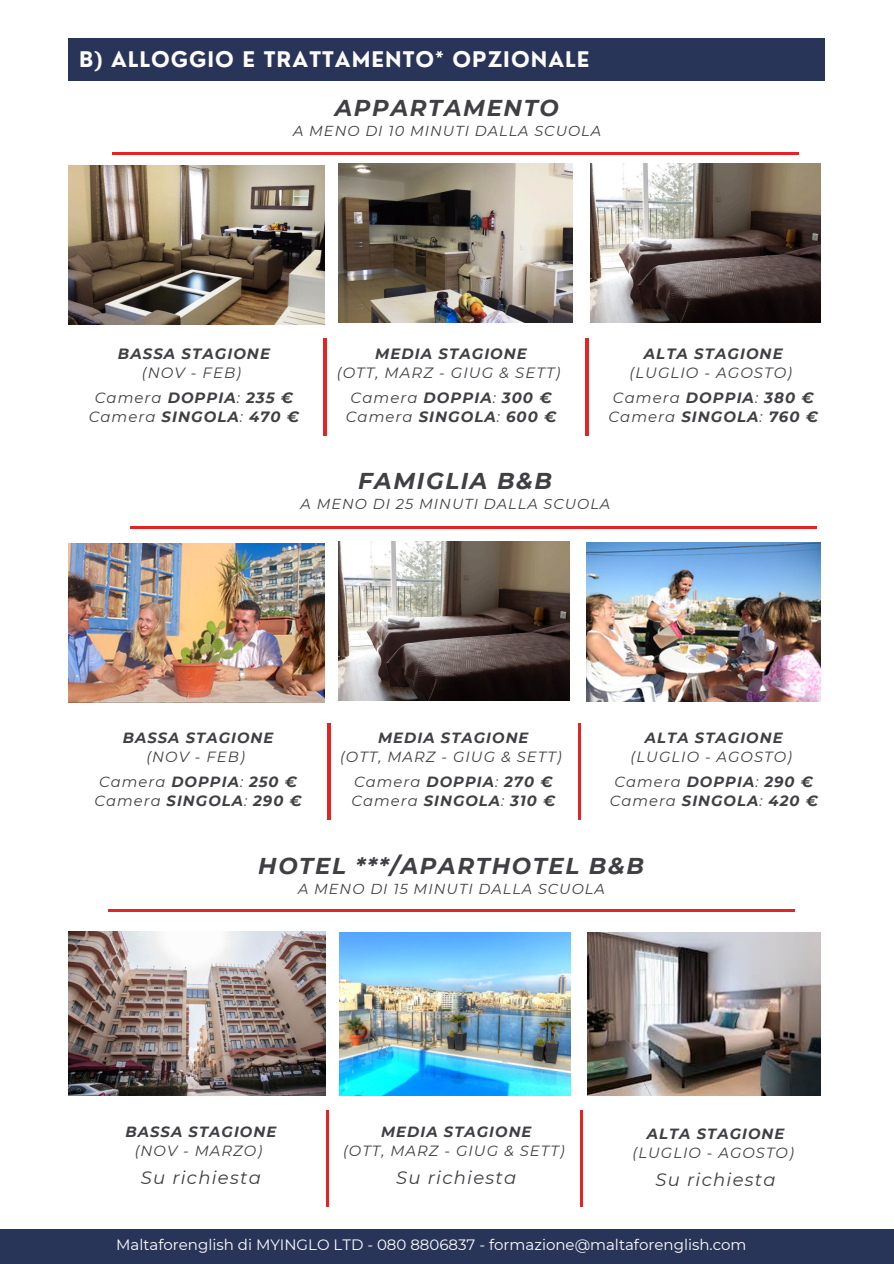
<style>
.page{position:relative;width:894px;height:1264px;background:#fff}
.page>*{position:absolute;margin:0;border:0;box-sizing:border-box;transform-origin:0 0}
.t1{font:italic 700 22.95px "Montserrat";letter-spacing:.07em;color:#403f44}
.t2{font:700 21px "Nourd";letter-spacing:.05em;color:#fcfbfa}
.t3{font:italic 18px "Montserrat";letter-spacing:.07em;color:#403f44}
.t4{font:15px "Montserrat";color:#fff}
.t5{font:italic 700 14.85px/19.2px "Montserrat";letter-spacing:.07em;color:#403f44;text-align:center}
.t6{font:italic 14.85px/19.2px "Montserrat";letter-spacing:.07em;color:#403f44;text-align:center}
.t7{font:italic 700 14.7px/18.9px "Montserrat";letter-spacing:.07em;color:#403f44;text-align:center}
.t8{font:italic 14.7px/18.9px "Montserrat";letter-spacing:.07em;color:#403f44;text-align:center}
.t9{font:italic 14.4px "Montserrat";letter-spacing:.07em;color:#403f44}
.s1{font-weight:400}
.s2{font-weight:700}
</style>
<div class="page">
<div style="left:68px;top:38px;width:757px;height:43px;background:#293459"></div>
<hr style="left:112px;top:153px;width:686px;height:2px;background:#e62324">
<hr style="left:324px;top:339px;width:2px;height:97px;background:#e62324">
<hr style="left:585px;top:339px;width:3px;height:97px;background:#e62324">
<hr style="left:327px;top:723px;width:3px;height:97px;background:#e62324">
<hr style="left:578px;top:723px;width:2px;height:97px;background:#e62324">
<hr style="left:326px;top:1109px;width:2px;height:97px;background:#e62324">
<hr style="left:580px;top:1109px;width:2px;height:97px;background:#e62324">
<img style="left:590px;top:164px;width:230px;height:158px">
<img style="left:338px;top:164px;width:234px;height:158px">
<img style="left:68px;top:165px;width:256px;height:159px">
<hr style="left:130px;top:526px;width:686px;height:2px;background:#e62324">
<img style="left:586px;top:542px;width:234px;height:159px">
<img style="left:338px;top:542px;width:231px;height:158px">
<img style="left:68px;top:543px;width:256px;height:159px">
<hr style="left:108px;top:909px;width:686px;height:2px;background:#e62324">
<img style="left:68px;top:931px;width:257px;height:164px">
<img style="left:587px;top:932px;width:233px;height:163px">
<img style="left:339px;top:932px;width:231px;height:163px">
<div style="left:0;top:1228px;width:893px;height:35px;background:#293459"></div>
<h1 class="t2" style="left:79px;top:46px;width:511px">B) ALLOGGIO E TRATTAMENTO* OPZIONALE</h1>
<p class="t1" style="left:335px;top:94px;width:225px">APPARTAMENTO</p>
<p class="t9" style="left:293px;top:122px;width:309px">A MENO DI 10 MINUTI DALLA SCUOLA</p>
<h3 class="t5" style="left:118px;top:344px;width:153px">BASSA STAGIONE <span class="s1">(NOV - FEB)</span></h3>
<p class="t5" style="left:95px;top:388px;width:200px"><span class="s1">Camera</span> DOPPIA<span class="s1">:</span> 235 €</p>
<p class="t5" style="left:89px;top:407px;width:212px"><span class="s1">Camera</span> SINGOLA<span class="s1">:</span> 470 €</p>
<h3 class="t6" style="left:337px;top:344px;width:225px"><span class="s2">MEDIA STAGIONE<br></span>(OTT, MARZ - GIUG &amp; SETT)</h3>
<p class="t5" style="left:350px;top:388px;width:202px"><span class="s1">Camera</span> DOPPIA<span class="s1">:</span> 300 €</p>
<p class="t5" style="left:346px;top:407px;width:212px"><span class="s1">Camera</span> SINGOLA<span class="s1">:</span> 600 €</p>
<h3 class="t6" style="left:629px;top:344px;width:164px"><span class="s2">ALTA STAGIONE </span>(LUGLIO - AGOSTO)</h3>
<p class="t5" style="left:612px;top:388px;width:202px"><span class="s1">Camera</span> DOPPIA<span class="s1">:</span> 380 €</p>
<p class="t5" style="left:608px;top:407px;width:211px"><span class="s1">Camera</span> SINGOLA<span class="s1">:</span> 760 €</p>
<h3 class="t1" style="left:358px;top:466px;width:195px">FAMIGLIA B&amp;B</h3>
<h3 class="t9" style="left:300px;top:495px;width:311px">A MENO DI 25 MINUTI DALLA SCUOLA</h3>
<h3 class="t7" style="left:123px;top:728px;width:152px">BASSA STAGIONE <span class="s1">(NOV - FEB)</span></h3>
<p class="t7" style="left:99px;top:772px;width:199px"><span class="s1">Camera</span> DOPPIA<span class="s1">:</span> 250 €</p>
<p class="t7" style="left:94px;top:791px;width:209px"><span class="s1">Camera</span> SINGOLA<span class="s1">:</span> 290 €</p>
<p class="t8" style="left:340px;top:728px;width:223px"><span class="s2">MEDIA STAGIONE<br></span>(OTT, MARZ - GIUG &amp; SETT)</p>
<p class="t7" style="left:354px;top:772px;width:200px"><span class="s1">Camera</span> DOPPIA<span class="s1">:</span> 270 €</p>
<p class="t7" style="left:351px;top:791px;width:205px"><span class="s1">Camera</span> SINGOLA<span class="s1">:</span> 310 €</p>
<h3 class="t8" style="left:630px;top:728px;width:163px"><span class="s2">ALTA STAGIONE </span>(LUGLIO - AGOSTO)</h3>
<p class="t7" style="left:614px;top:772px;width:200px"><span class="s1">Camera</span> DOPPIA<span class="s1">:</span> 290 €</p>
<p class="t7" style="left:609px;top:791px;width:210px"><span class="s1">Camera</span> SINGOLA<span class="s1">:</span> 420 €</p>
<p class="t1" style="left:258px;top:851px;width:387px">HOTEL ***/APARTHOTEL B&amp;B</p>
<p class="t9" style="left:298px;top:879px;width:308px">A MENO DI 15 MINUTI DALLA SCUOLA</p>
<h3 class="t7" style="left:125px;top:1121px;width:152px">BASSA STAGIONE <span class="s1">(NOV - MARZO)</span></h3>
<p class="t3" style="left:141px;top:1166px;width:122px">Su richiesta</p>
<h3 class="t8" style="left:343px;top:1121px;width:223px"><span class="s2">MEDIA STAGIONE<br></span>(OTT, MARZ - GIUG &amp; SETT)</h3>
<p class="t3" style="left:396px;top:1166px;width:122px">Su richiesta</p>
<p class="t8" style="left:632px;top:1124px;width:163px"><span class="s2">ALTA STAGIONE </span>(LUGLIO - AGOSTO)</p>
<h3 class="t3" style="left:655px;top:1168px;width:122px">Su richiesta</h3>
<p class="t4" style="left:116px;top:1235px;width:631px">Maltaforenglish di MYINGLO LTD - 080 8806837 - formazione@maltaforenglish.com</p>
</div>
